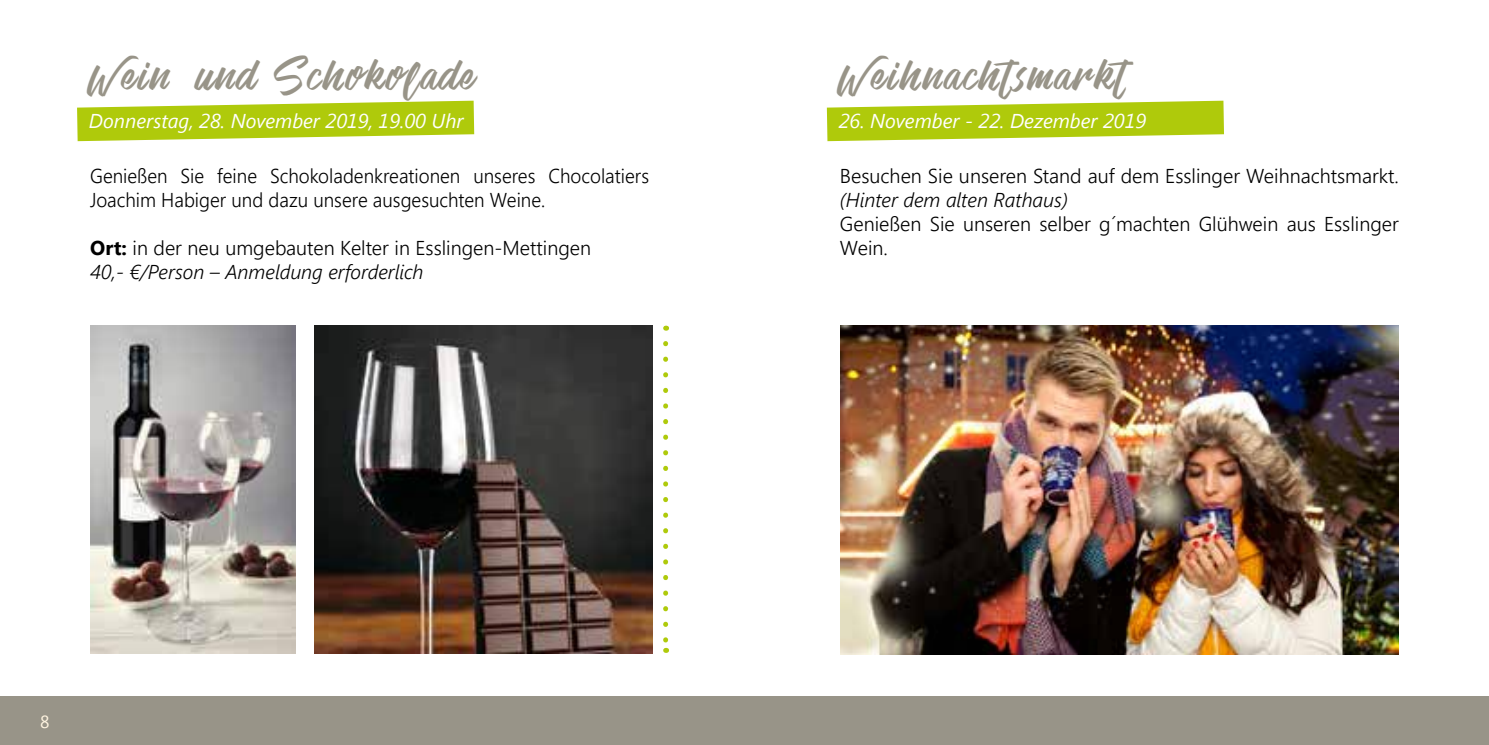
<style>
.page{position:relative;width:1489px;height:745px;background:#fff}
.page>*{position:absolute;margin:0;border:0;box-sizing:border-box;transform-origin:0 0}
.t1{font:45px "Venetian";letter-spacing:.06em;color:#989488}
.t2{font:300 20px/24px "Segoe UI";color:#000}
.t3{font:300 20px/24px "Segoe UI";color:#000;scale:.95 1}
.t4{font:italic 20px "Segoe UI";color:#fff}
.t5{font:italic 300 20px "Segoe UI";color:#000}
.t6{font:17.5px "Segoe UI";color:#fff4e0}
.s1{font-weight:700}
.s2{font-style:italic}
</style>
<div class="page">
<div style="left:0;top:696px;width:1488px;height:48px;background:#989488"></div>
<svg style="left:77px;top:101px;width:397px;height:40px;background:#bbd232"></svg>
<svg style="left:826px;top:101px;width:397px;height:40px;background:#bcd232"></svg>
<img style="left:90px;top:325px;width:206px;height:327px">
<img style="left:314px;top:325px;width:338px;height:327px">
<img style="left:840px;top:325px;width:558px;height:329px">
<svg style="left:663px;top:343px;width:5px;height:309px"></svg>
<h1 class="t1" style="left:88px;top:47px;width:388px">Wein und Schokolade</h1>
<h1 class="t1" style="left:838px;top:47px;width:288px">Weihnachtsmarkt</h1>
<p class="t4" style="left:89px;top:107px;width:376px">Donnerstag, 28. November 2019, 19.00 Uhr</p>
<p class="t4" style="left:838px;top:107px;width:309px">26. November - 22. Dezember 2019</p>
<p class="t3" style="left:90px;top:161px;width:590px">Genießen Sie feine Schokoladenkreationen unseres Chocolatiers<br>Joachim Habiger und dazu unsere ausgesuchten Weine.</p>
<p class="t2" style="left:90px;top:233px;width:502px"><span class="s1">Ort:</span> in der neu umgebauten Kelter in Esslingen-Mettingen<br><span class="s2">40,- €/Person – Anmeldung erforderlich</span></p>
<p class="t2" style="left:840px;top:161px;width:560px">Besuchen Sie unseren Stand auf dem Esslinger Weihnachtsmarkt.</p>
<p class="t5" style="left:840px;top:183px;width:229px">(Hinter dem alten Rathaus)</p>
<p class="t2" style="left:840px;top:209px;width:560px">Genießen Sie unseren selber g´machten Glühwein aus Esslinger<br>Wein.</p>
<p class="t6" style="left:40px;top:709px;width:11px">8</p>
</div>
